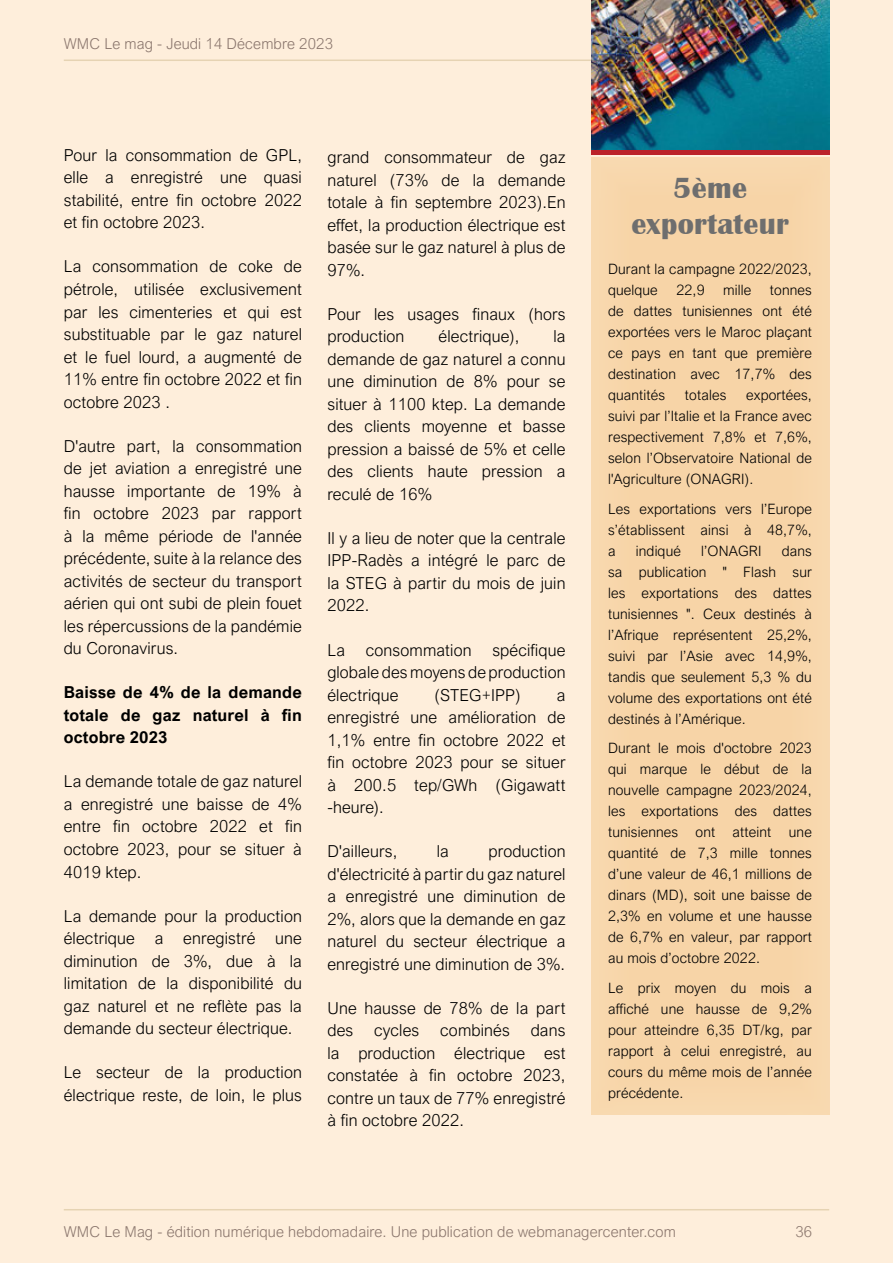
<style>
.page{position:relative;width:893px;height:1263px;background:#feeedb}
.page>*{position:absolute;margin:0;border:0;box-sizing:border-box;transform-origin:0 0}
.t1{font:700 30px/36px "Britannic";letter-spacing:.01em;color:#6e6e6e;text-align:center}
.t2{font:300 16.5px/22.5px "Arial Nova";letter-spacing:.01em;color:#000;text-align:justify}
.t3{font:700 16.5px/22.5px "Arial Nova W07";letter-spacing:.01em;color:#000;text-align:justify}
.t4{font:300 15px "Arial Nova W07";letter-spacing:.01em;color:#8b776e}
.t5{font:300 14.25px/21px "Arial Nova";letter-spacing:.01em;color:#000;text-align:justify}
</style>
<div class="page">
<hr style="left:892px;top:0;width:1px;height:1263px;background:#feead2">
<hr style="left:64px;top:60px;width:765px;height:1px;background:#e0cda9">
<hr style="left:64px;top:1209px;width:765px;height:1px;background:#e0cda9">
<div style="left:578px;top:147px;width:264px;height:968px;background:#fff;opacity:.75"></div>
<hr style="left:591px;top:150px;width:238px;height:4px;background:#bb222a">
<img style="left:591px;top:1px;width:238px;height:149px">
<p class="t4" style="left:64px;top:35px;width:271px">WMC Le mag - Jeudi 14 Décembre 2023</p>
<p class="t2" style="left:64px;top:144px;width:240px">Pour la consommation de GPL, elle a enregistré une quasi stabilité, entre fin octobre 2022 et fin octobre 2023.</p>
<p class="t2" style="left:64px;top:255px;width:240px">La consommation de coke de pétrole, utilisée exclusivement par les cimenteries et qui est substituable par le gaz naturel et le fuel lourd, a augmenté de 11% entre fin octobre 2022 et fin octobre 2023 .</p>
<p class="t2" style="left:64px;top:435px;width:240px">D'autre part, la consommation de jet aviation a enregistré une hausse importante de 19% à fin octobre 2023 par rapport à la même période de l'année précédente, suite à la relance des activités de secteur du transport aérien qui ont subi de plein fouet les répercussions de la pandémie du Coronavirus.</p>
<p class="t3" style="left:64px;top:681px;width:240px">Baisse de 4% de la demande totale de gaz naturel à fin octobre 2023</p>
<p class="t2" style="left:64px;top:770px;width:240px">La demande totale de gaz naturel a enregistré une baisse de 4% entre fin octobre 2022 et fin octobre 2023, pour se situer à 4019 ktep.</p>
<p class="t2" style="left:64px;top:904px;width:240px">La demande pour la production électrique a enregistré une diminution de 3%, due à la limitation de la disponibilité du gaz naturel et ne reflète pas la demande du secteur électrique.</p>
<p class="t2" style="left:64px;top:1061px;width:240px">Le secteur de la production électrique reste, de loin, le plus</p>
<p class="t2" style="left:327px;top:146px;width:240px">grand consommateur de gaz naturel (73% de la demande totale à fin septembre 2023).En effet, la production électrique est basée sur le gaz naturel à plus de 97%.</p>
<p class="t2" style="left:327px;top:303px;width:240px">Pour les usages finaux (hors production</p>
<p class="t2" style="left:438px;top:325px;width:82px">électrique),</p>
<p class="t2" style="left:327px;top:325px;width:240px;text-indent:226px">la demande de gaz naturel a connu une diminution de 8% pour se situer à 1100 ktep. La demande des clients moyenne et basse pression a baissé de 5% et celle des clients haute pression a reculé de 16%</p>
<p class="t2" style="left:327px;top:527px;width:240px">Il y a lieu de noter que la centrale IPP-Radès a intégré le parc de la STEG à partir du mois de juin 2022.</p>
<p class="t2" style="left:327px;top:638px;width:19px">La</p>
<p class="t2" style="left:366px;top:638px;width:107px">consommation</p>
<p class="t2" style="left:327px;top:638px;width:240px;text-indent:165px">spécifique globale des moyens de production électrique</p>
<p class="t2" style="left:435px;top:683px;width:88px">(STEG+IPP)</p>
<p class="t2" style="left:327px;top:683px;width:240px;text-indent:229px">a enregistré une amélioration de 1,1% entre fin octobre 2022 et fin octobre 2023 pour se situer à 200.5 tep/GWh (Gigawatt -heure).</p>
<p class="t2" style="left:327px;top:840px;width:71px">D'ailleurs,</p>
<p class="t2" style="left:437px;top:840px;width:14px">la</p>
<p class="t2" style="left:327px;top:840px;width:240px;text-indent:161px">production d'électricité à partir du gaz naturel a enregistré une diminution de 2%, alors que la demande en gaz naturel du secteur électrique a enregistré une diminution de 3%.</p>
<p class="t2" style="left:327px;top:997px;width:240px">Une hausse de 78% de la part des</p>
<p class="t2" style="left:327px;top:1019px;width:240px;text-indent:203px">dans la production électrique est constatée à fin octobre 2023, contre un taux de 77% enregistré à fin octobre 2022.</p>
<p class="t2" style="left:374px;top:1019px;width:47px">cycles</p>
<p class="t2" style="left:440px;top:1019px;width:71px">combinés</p>
<h1 class="t1" style="left:631px;top:170px;width:159px">5ème exportateur</h1>
<p class="t5" style="left:608px;top:258px;width:205px">Durant la campagne 2022/2023, quelque</p>
<p class="t5" style="left:676px;top:279px;width:30px">22,9</p>
<p class="t5" style="left:723px;top:279px;width:30px">mille</p>
<p class="t5" style="left:608px;top:279px;width:205px;text-indent:162px">tonnes de dattes tunisiennes ont été exportées vers le Maroc plaçant ce pays en tant que première destination avec 17,7% des quantités</p>
<p class="t5" style="left:608px;top:384px;width:205px;text-indent:138px">exportées, suivi par l’Italie et la France avec respectivement 7,8% et 7,6%, selon l’Observatoire National de l'Agriculture (ONAGRI).</p>
<p class="t5" style="left:608px;top:498px;width:205px">Les exportations vers l’Europe s’établissent ainsi à 48,7%, a</p>
<p class="t5" style="left:685px;top:384px;width:43px">totales</p>
<p class="t5" style="left:636px;top:540px;width:47px">indiqué</p>
<p class="t5" style="left:701px;top:540px;width:62px">l’ONAGRI</p>
<p class="t5" style="left:608px;top:540px;width:205px;text-indent:174px">dans sa publication " Flash sur les exportations des dattes tunisiennes ". Ceux destinés à l’Afrique représentent 25,2%, suivi par l’Asie avec 14,9%, tandis que seulement 5,3 % du volume des exportations ont été destinés à l’Amérique.</p>
<p class="t5" style="left:608px;top:737px;width:205px">Durant le mois d'octobre 2023 qui marque le début de la nouvelle campagne 2023/2024, les exportations des dattes tunisiennes ont atteint une quantité de 7,3 mille tonnes d’une valeur de 46,1 millions de dinars (MD), soit une baisse de 2,3% en volume et une hausse de 6,7% en valeur, par rapport au mois d’octobre 2022.</p>
<p class="t5" style="left:608px;top:977px;width:205px">Le prix moyen du mois a affiché une hausse de 9,2% pour atteindre 6,35 DT/kg, par rapport à celui enregistré, au cours du même mois de l’année précédente.</p>
<p class="t4" style="left:64px;top:1223px;width:614px">WMC Le Mag - édition numérique hebdomadaire. Une publication de webmanagercenter.com</p>
<p class="t4" style="left:795px;top:1223px;width:18px">36</p>
</div>
